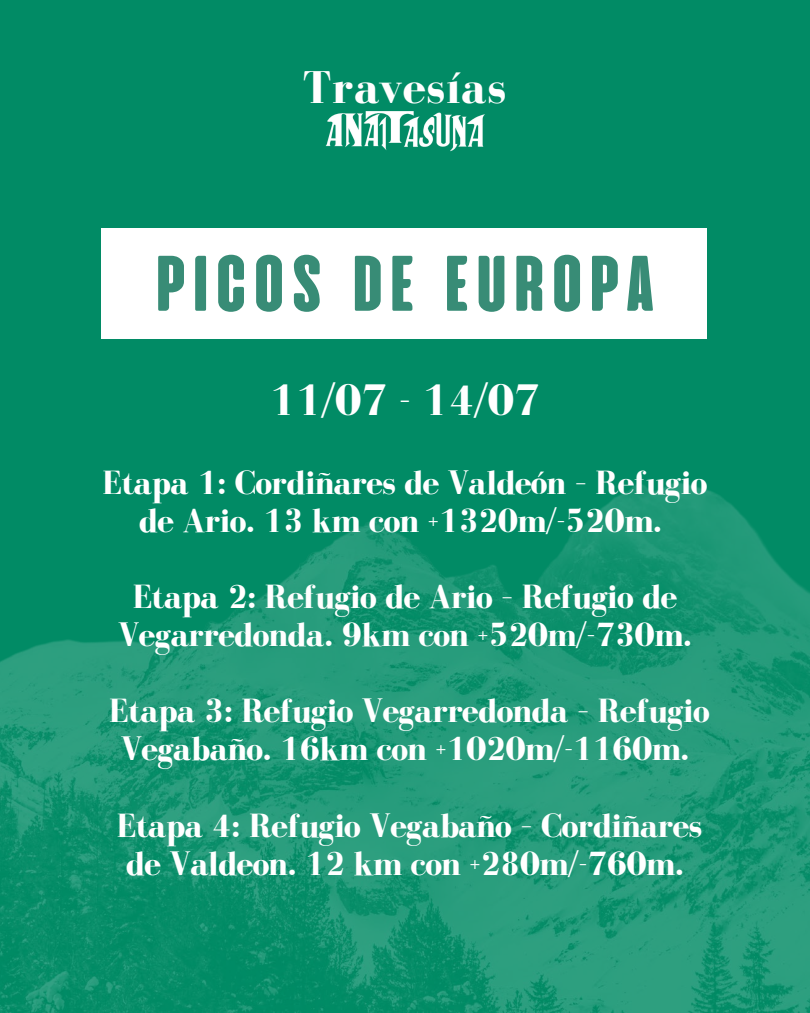
<style>
.page{position:relative;width:810px;height:1013px;background:#fff}
.page>*{position:absolute;margin:0;border:0;box-sizing:border-box;transform-origin:0 0}
.t1{font:800 78.5px "Alienscows";letter-spacing:-.105em;color:#388c76}
.t2{font:700 47.2px "Bodoni FLF";letter-spacing:.02em;color:#fffefe}
.t3{font:700 45.5px "Bodoni FLF";letter-spacing:-.02em;color:#fff}
.t4{font:700 34.5px/38px "Bodoni FLF";letter-spacing:-.02em;color:#fff;text-align:center}
</style>
<div class="page">
<div style="left:0;top:0;width:810px;height:1012px;background:#018b65"></div>
<img style="left:325px;top:111px;width:160px;height:40px">
<img style="left:0;top:338px;width:810px;height:674px">
<div style="left:101px;top:228px;width:606px;height:110px;background:#fff"></div>
<h1 class="t2" style="left:303px;top:62px;width:205px">Travesías</h1>
<p class="t1" style="left:148px;top:238px;width:515px">PICOS DE EUROPA</p>
<h2 class="t3" style="left:270px;top:375px;width:272px">11/07 - 14/07</h2>
<h3 class="t4" style="left:103px;top:463px;width:606px">Etapa 1: Cordiñares de Valdeón – Refugio de Ario. 13 km con +1320m/-520m.</h3>
<p class="t4" style="left:118px;top:577px;width:576px">Etapa 2: Refugio de Ario – Refugio de<br>Vegarredonda. 9km con +520m/-730m.</p>
<p class="t4" style="left:109px;top:691px;width:602px">Etapa 3: Refugio Vegarredonda – Refugio<br>Vegabaño. 16km con +1020m/-1160m.</p>
<p class="t4" style="left:117px;top:805px;width:587px;text-align:left">Etapa 4: Refugio Vegabaño – Cordiñares de Valdeon. 12 km con +280m/-760m.</p>
</div>
